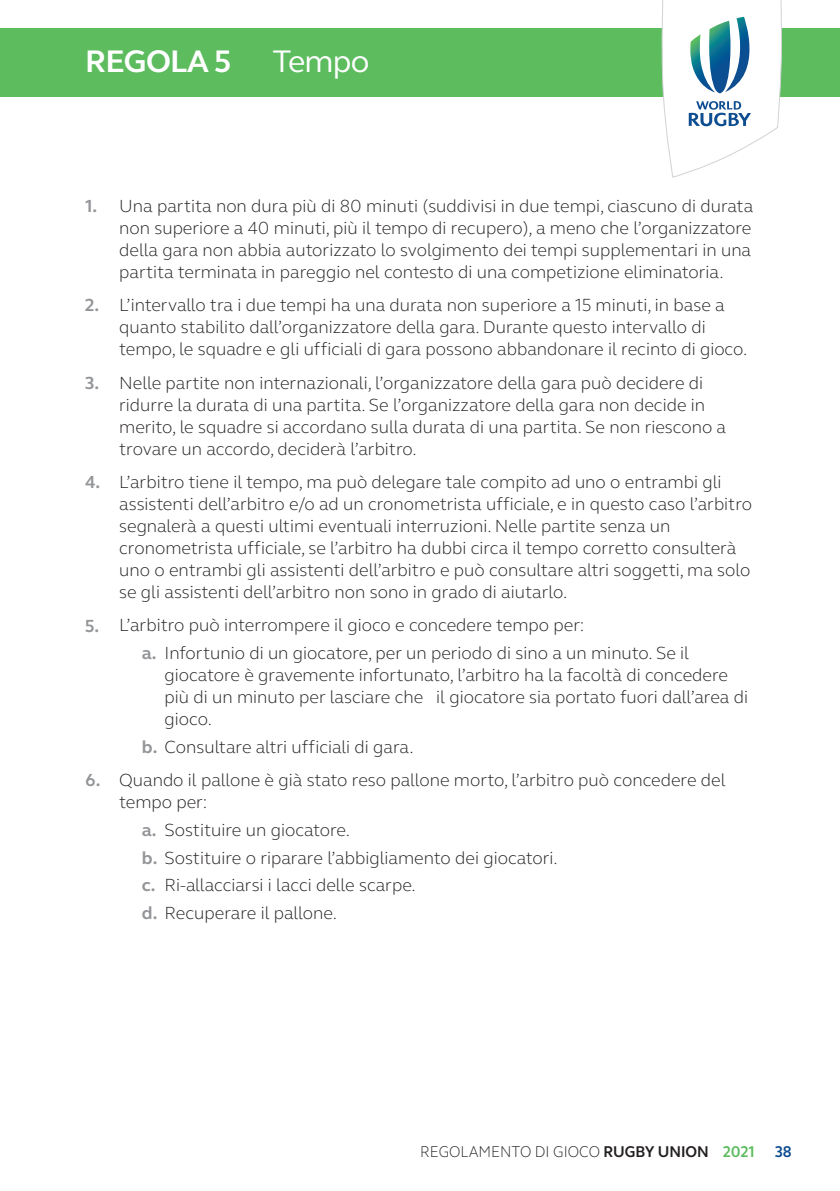
<style>
.page{position:relative;width:840px;height:1191px;background:#fff}
.page>*{position:absolute;margin:0;border:0;box-sizing:border-box;transform-origin:0 0}
.t1{font:700 32px "Webb Ellis Cup";letter-spacing:-.025em;color:#fff}
.t2{font:32px "Webb Ellis Cup";letter-spacing:-.025em;color:#fff}
.t3{font:300 18px/22px "Webb Ellis Cup";color:#231f20}
.t4{font:300 16px "Webb Ellis Cup";color:#231f20;scale:.94 1}
.t5{font:700 16px "Webb Ellis Cup";color:#5cbc5e;scale:.94 1}
.t6{font:700 16px "Webb Ellis Cup";color:#0f4d91;scale:.94 1}
.s1{font-weight:700;color:#939598}
.s2{font-weight:700}
</style>
<div class="page">
<div style="left:0;top:28px;width:839px;height:68px;background:#5cbc5e"></div>
<svg style="left:661px;top:0;width:120px;height:178px"></svg>
<p class="t1" style="left:85px;top:42px;width:147px">REGOLA 5</p>
<p class="t2" style="left:272px;top:42px;width:98px">Tempo</p>
<p class="t3" style="left:119px;top:195px;width:635px;text-align:justify;text-indent:-34px"><span class="s1">1.</span> Una partita non dura più di 80 minuti (suddivisi in due tempi, ciascuno di durata non superiore a 40 minuti, più il tempo di recupero), a meno che l’organizzatore della gara non abbia autorizzato lo svolgimento dei tempi supplementari in una partita terminata in pareggio nel contesto di una competizione eliminatoria.</p>
<p class="t3" style="left:119px;top:294px;width:629px;text-indent:-34px"><span class="s1">2.</span> L’intervallo tra i due tempi ha una durata non superiore a 15 minuti, in base a quanto stabilito dall’organizzatore della gara. Durante questo intervallo di tempo, le squadre e gli ufficiali di gara possono abbandonare il recinto di gioco.</p>
<p class="t3" style="left:119px;top:372px;width:608px;text-indent:-34px"><span class="s1">3.</span> Nelle partite non internazionali, l’organizzatore della gara può decidere di ridurre la durata di una partita. Se l’organizzatore della gara non decide in merito, le squadre si accordano sulla durata di una partita. Se non riescono a trovare un accordo, deciderà l’arbitro.</p>
<p class="t3" style="left:119px;top:471px;width:634px;text-indent:-34px"><span class="s1">4.</span> L’arbitro tiene il tempo, ma può delegare tale compito ad uno o entrambi gli assistenti dell’arbitro e/o ad un cronometrista ufficiale, e in questo caso l’arbitro segnalerà a questi ultimi eventuali interruzioni. Nelle partite senza un cronometrista ufficiale, se l’arbitro ha dubbi circa il tempo corretto consulterà uno o entrambi gli assistenti dell’arbitro e può consultare altri soggetti, ma solo se gli assistenti dell’arbitro non sono in grado di aiutarlo.</p>
<p class="t3" style="left:85px;top:614px;width:500px"><span class="s1">5.</span> L’arbitro può interrompere il gioco e concedere tempo per:</p>
<p class="t3" style="left:164px;top:642px;width:584px;text-indent:-23px"><span class="s1">a.</span> Infortunio di un giocatore, per un periodo di sino a un minuto. Se il giocatore è gravemente infortunato, l’arbitro ha la facoltà di concedere più di un minuto per lasciare che il giocatore sia portato fuori dall’area di gioco.</p>
<p class="t3" style="left:142px;top:736px;width:273px"><span class="s1">b.</span> Consultare altri ufficiali di gara.</p>
<p class="t3" style="left:119px;top:769px;width:607px;text-indent:-34px"><span class="s1">6.</span> Quando il pallone è già stato reso pallone morto, l’arbitro può concedere del tempo per:</p>
<p class="t3" style="left:142px;top:819px;width:210px"><span class="s1">a.</span> Sostituire un giocatore.</p>
<p class="t3" style="left:142px;top:846px;width:417px"><span class="s1">b.</span> Sostituire o riparare l’abbigliamento dei giocatori.</p>
<p class="t3" style="left:142px;top:874px;width:275px"><span class="s1">c.</span> Ri-allacciarsi i lacci delle scarpe.</p>
<p class="t3" style="left:142px;top:902px;width:196px"><span class="s1">d.</span> Recuperare il pallone.</p>
<p class="t4" style="left:420px;top:1142px;width:308px">REGOLAMENTO DI GIOCO <span class="s2">RUGBY UNION</span></p>
<p class="t5" style="left:722px;top:1142px;width:35px">2021</p>
<p class="t6" style="left:774px;top:1142px;width:19px">38</p>
</div>
